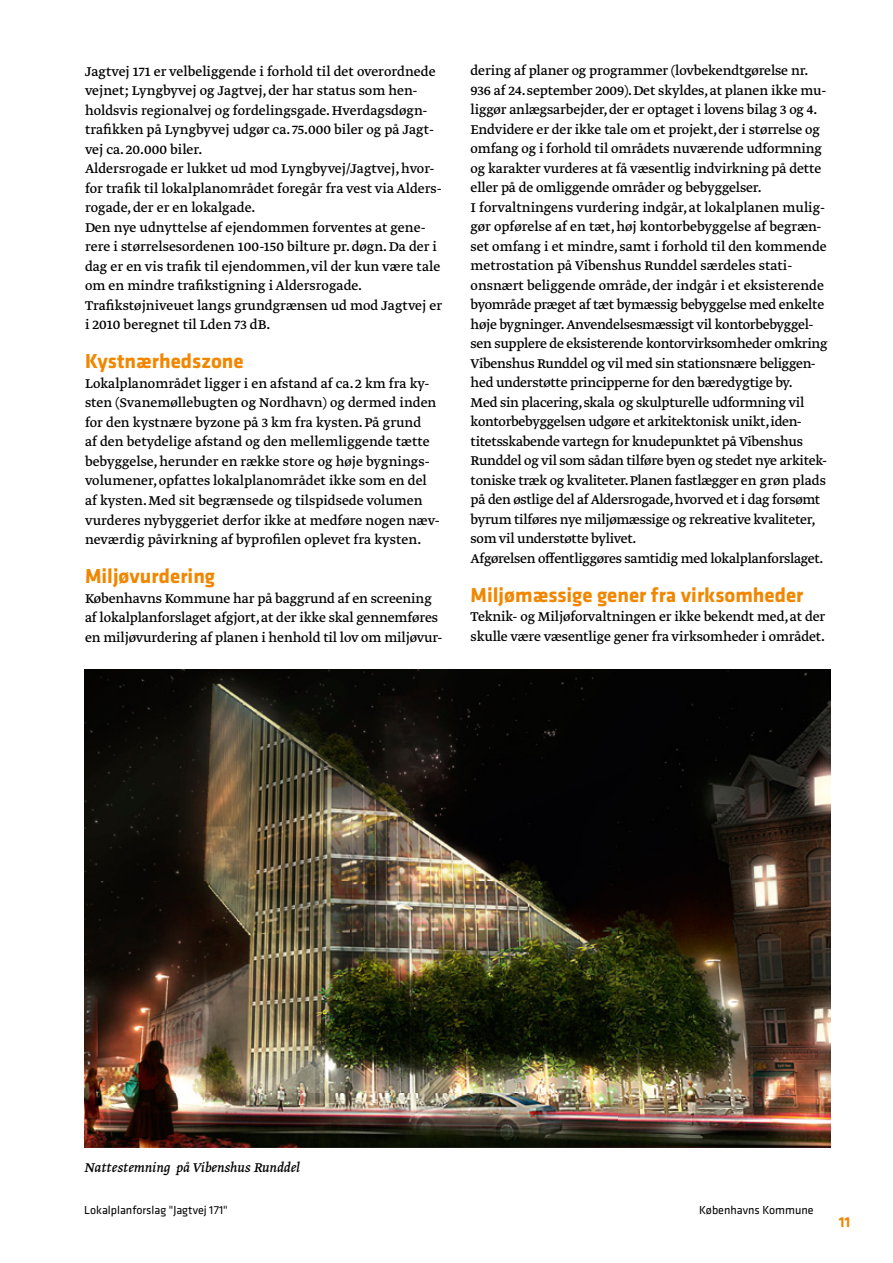
<style>
.page{position:relative;width:893px;height:1263px;background:#fff}
.page>*{position:absolute;margin:0;border:0;box-sizing:border-box;transform-origin:0 0}
.t1{font:700 21px "Klavika";color:#f18700}
.t2{font:15px/19.5px "Greta Text";letter-spacing:-.01em;color:#000}
.t3{font:italic 15px "Greta Text";color:#000}
.t4{font:700 15px "Klavika";color:#f18700}
.t5{font:12px "Klavika";color:#000}
</style>
<div class="page">
<img style="left:84px;top:670px;width:746px;height:477px">
<p class="t2" style="left:85px;top:63px;width:359px">Jagtvej 171 er velbeliggende i forhold til det overordnede vejnet; Lyngbyvej og Jagtvej, der har status som hen&shy;holdsvis regionalvej og fordelingsgade. Hverdagsdøgn&shy;trafikken på Lyngbyvej udgør ca. 75.000 biler og på Jagt&shy;vej ca. 20.000 biler.<br>Aldersrogade er lukket ud mod Lyngbyvej/Jagtvej, hvor&shy;for trafik til lokalplanområdet foregår fra vest via Alders&shy;rogade, der er en lokalgade.<br>Den nye udnyttelse af ejendommen forventes at gene&shy;rere i størrelsesordenen 100-150 bilture pr. døgn. Da der i dag er en vis trafik til ejendommen, vil der kun være tale om en mindre trafikstigning i Aldersrogade.<br>Trafikstøjniveuet langs grundgrænsen ud mod Jagtvej er i 2010 beregnet til Lden 73 dB.</p>
<h1 class="t1" style="left:85px;top:353px;width:160px">Kystnærhedszone</h1>
<p class="t2" style="left:85px;top:375px;width:356px">Lokalplanområdet ligger i en afstand af ca. 2 km fra ky&shy;sten (Svanemøllebugten og Nordhavn) og dermed inden for den kystnære byzone på 3 km fra kysten. På grund<br>af den betydelige afstand og den mellemliggende tætte bebyggelse, herunder en række store og høje bygnings&shy;volumener, opfattes lokalplanområdet ikke som en del af kysten. Med sit begrænsede og tilspidsede volumen vurderes nybyggeriet derfor ikke at medføre nogen næv&shy;neværdig påvirkning af byprofilen oplevet fra kysten.</p>
<h1 class="t1" style="left:85px;top:568px;width:132px">Miljøvurdering</h1>
<p class="t2" style="left:85px;top:589px;width:359px">Københavns Kommune har på baggrund af en screening af lokalplanforslaget afgjort, at der ikke skal gennemføres en miljøvurdering af planen i henhold til lov om miljøvur-</p>
<p class="t2" style="left:471px;top:62px;width:358px">dering af planer og programmer (lovbekendtgørelse nr.<br>936 af 24. september 2009). Det skyldes, at planen ikke mu&shy;liggør anlægsarbejder, der er optaget i lovens bilag 3 og 4.<br>Endvidere er der ikke tale om et projekt, der i størrelse og omfang og i forhold til områdets nuværende udformning og karakter vurderes at få væsentlig indvirkning på dette eller på de omliggende områder og bebyggelser.<br>I forvaltningens vurdering indgår, at lokalplanen mulig&shy;gør opførelse af en tæt, høj kontorbebyggelse af begræn&shy;set omfang i et mindre, samt i forhold til den kommende metrostation på Vibenshus Runddel særdeles stati&shy;onsnært beliggende område, der indgår i et eksisterende byområde præget af tæt bymæssig bebyggelse med enkelte høje bygninger. Anvendelsesmæssigt vil kontorbebyggel&shy;sen supplere de eksisterende kontorvirksomheder omkring Vibenshus Runddel og vil med sin stationsnære beliggen&shy;hed understøtte principperne for den bæredygtige by.<br>Med sin placering, skala og skulpturelle udformning vil kontorbebyggelsen udgøre et arkitektonisk unikt, iden&shy;titetsskabende vartegn for knudepunktet på Vibenshus Runddel og vil som sådan tilføre byen og stedet nye arkitek&shy;toniske træk og kvaliteter. Planen fastlægger en grøn plads på den østlige del af Aldersrogade, hvorved et i dag forsømt byrum tilføres nye miljømæssige og rekreative kvaliteter, som vil understøtte bylivet.<br>Afgørelsen offentliggøres samtidig med lokalplanforslaget.</p>
<h1 class="t1" style="left:471px;top:586px;width:334px">Miljømæssige gener fra virksomheder</h1>
<p class="t2" style="left:471px;top:608px;width:356px">Teknik- og Miljøforvaltningen er ikke bekendt med, at der skulle være væsentlige gener fra virksomheder i området.</p>
<p class="t3" style="left:84px;top:1161px;width:217px">Nattestemning på Vibenshus Runddel</p>
<p class="t5" style="left:84px;top:1205px;width:145px">Lokalplanforslag "Jagtvej 171"</p>
<p class="t5" style="left:699px;top:1205px;width:116px">Københavns Kommune</p>
<p class="t4" style="left:839px;top:1216px;width:13px">11</p>
</div>
